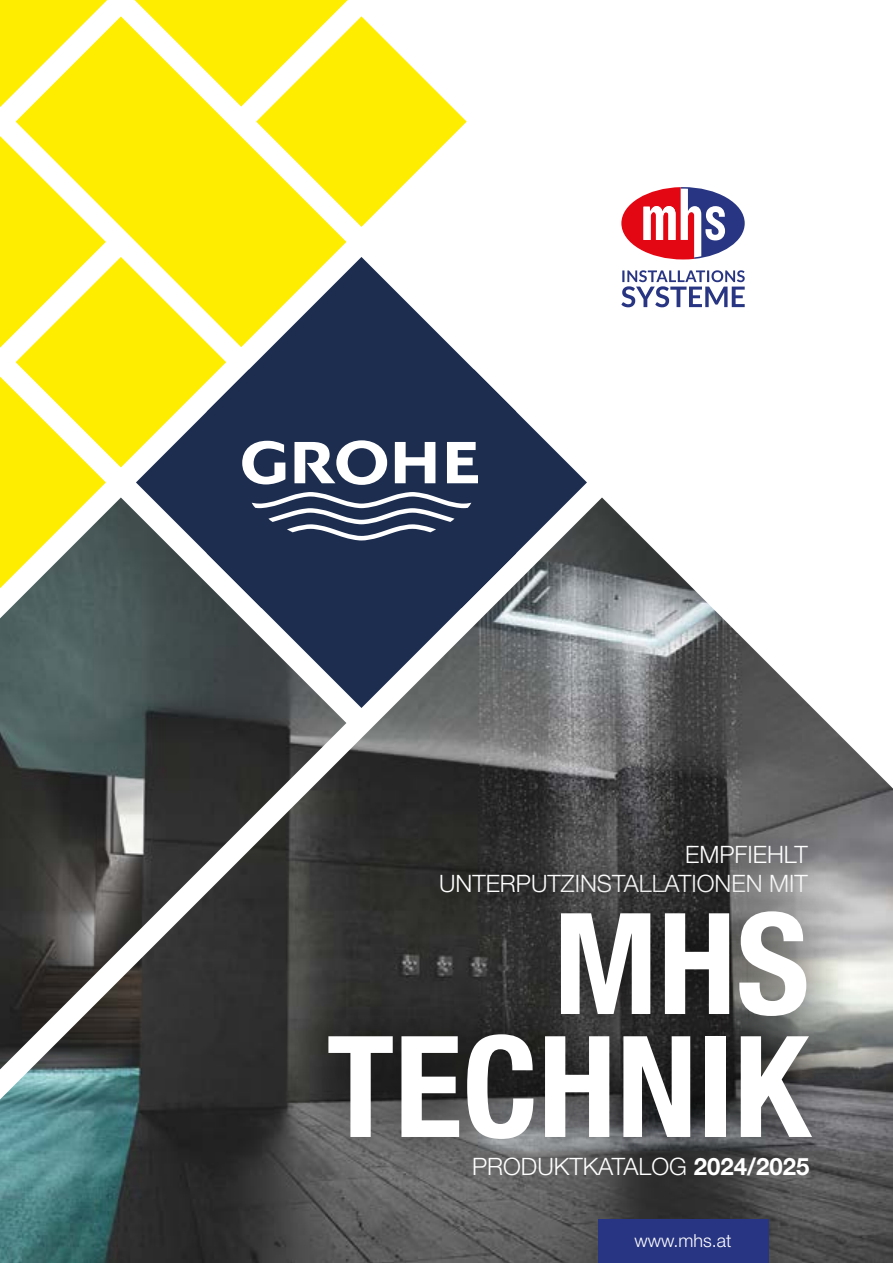
<style>
.page{position:relative;width:893px;height:1263px;background:#fff}
.page>*{position:absolute;margin:0;border:0;box-sizing:border-box;transform-origin:0 0}
.t1{font:700 condensed 141px/123px "Helvetica Neue LT Pro";color:#fff;text-align:right}
.t2{font:300 24px/28.8px "Helvetica Neue LT Pro";color:#fff;text-align:right}
.t3{font:300 18px "Helvetica Neue LT Pro";color:#fff}
.s1{font-weight:700}
</style>
<div class="page">
<img style="left:0;top:497px;width:893px;height:766px">
<svg style="left:136px;top:257px;width:451px;height:451px"></svg>
<svg style="left:207px;top:370px;width:309px;height:238px;fill:#1c2d50"></svg>
<svg style="left:252px;top:492px;width:219px;height:48px"></svg>
<svg style="left:242px;top:441px;width:43px;height:43px"></svg>
<svg style="left:395px;top:442px;width:40px;height:41px"></svg>
<svg style="left:447px;top:442px;width:31px;height:41px"></svg>
<svg style="left:294px;top:440px;width:93px;height:45px"></svg>
<svg style="left:15px;top:0;width:347px;height:17px"></svg>
<svg style="left:107px;top:15px;width:240px;height:333px"></svg>
<svg style="left:257px;top:17px;width:209px;height:209px;fill:#ffed00"></svg>
<svg style="left:0;top:15px;width:107px;height:241px"></svg>
<svg style="left:17px;top:258px;width:208px;height:208px;fill:#ffed00"></svg>
<svg style="left:0;top:256px;width:107px;height:453px"></svg>
<svg style="left:621px;top:270px;width:124px;height:37px"></svg>
<svg style="left:621px;top:187px;width:124px;height:72px"></svg>
<div style="left:414px;top:818px;width:416px;height:101px;background:#000;opacity:.75"></div>
<div style="left:283px;top:865px;width:570px;height:319px;background:#000;opacity:.75"></div>
<div style="left:598px;top:1219px;width:170px;height:44px;background:#283583"></div>
<p class="t2" style="left:439px;top:840px;width:370px">EMPFIEHLT<br>UNTERPUTZINSTALLATIONEN MIT</p>
<h1 class="t1" style="left:327px;top:903px;width:484px">MHS<br>TECHNIK</h1>
<p class="t2" style="left:472px;top:1152px;width:339px">PRODUKTKATALOG <span class="s1">2024/2025</span></p>
<p class="t3" style="left:634px;top:1230px;width:99px">www.mhs.at</p>
</div>
